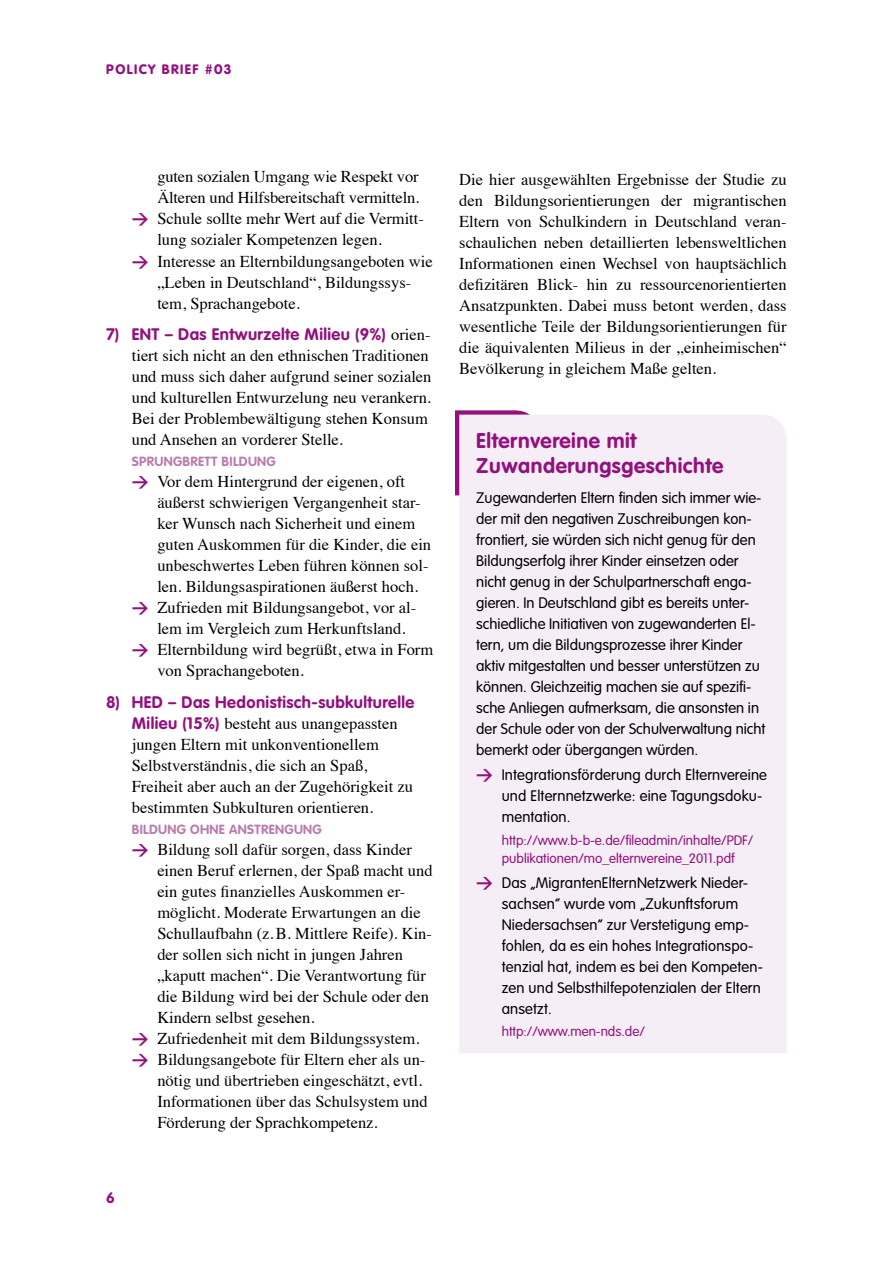
<style>
.page{position:relative;width:893px;height:1263px;background:#fff}
.page>*{position:absolute;margin:0;border:0;box-sizing:border-box;transform-origin:0 0}
.t1{font:700 21px/25.5px "VAG Rounded Std";letter-spacing:.025em;color:#93117e}
.t2{font:16.5px/21px "Times";color:#000}
.t3{font:700 16.5px "VAG Rounded Std";letter-spacing:.025em;color:#93117e}
.t4{font:300 15px/21px "VAG Rounded Std";color:#000}
.t5{font:700 15px "VAG Rounded Std";color:#93117e}
.t6{font:300 13.5px/18px "VAG Rounded Std";color:#93117e}
.t7{font:900 13.5px "VAG Rounded Std";letter-spacing:.1em;color:#93117e}
.t8{font:700 13.2px "VAG Rounded Std";letter-spacing:.025em;color:#ba7caf}
.s1{font-family:"DIN Bold";color:#93117e}
.s2{font-family:"Times";font-weight:400;color:#000}
.s3{font-family:"VAG Rounded Std";font-weight:700;color:#93117e}
.s4{font-family:"DIN Bold";font-weight:400;font-size:16.5px;color:#93117e}
</style>
<div class="page">
<svg style="left:455px;top:410px;width:75px;height:85px"></svg>
<div style="left:459px;top:415px;width:328px;height:638px;background:#f5eef6"></div>
<p class="t7" style="left:106px;top:61px;width:126px">POLICY BRIEF #03</p>
<p class="t2" style="left:157px;top:165px;width:263px">guten sozialen Umgang wie Respekt vor</p>
<p class="t2" style="left:157px;top:186px;width:263px">Älteren und Hilfsbereitschaft vermitteln.</p>
<p class="t2" style="left:132px;top:207px;width:294px"><span class="s1">&gt;</span> Schule sollte mehr Wert auf die Vermitt-</p>
<p class="t2" style="left:157px;top:228px;width:226px">lung sozialer Kompetenzen legen.</p>
<p class="t2" style="left:132px;top:249px;width:302px"><span class="s1">&gt;</span> Interesse an Elternbildungsangeboten wie</p>
<p class="t2" style="left:157px;top:270px;width:255px">„Leben in Deutschland“, Bildungssys-</p>
<p class="t2" style="left:157px;top:291px;width:144px">tem, Sprachangebote.</p>
<p class="t3" style="left:106px;top:324px;width:326px">7) ENT – Das Entwurzelte Milieu (9%) <span class="s2">orien-</span></p>
<p class="t2" style="left:132px;top:344px;width:301px">tiert sich nicht an den ethnischen Traditionen und muss sich daher aufgrund seiner sozialen und kulturellen Entwurzelung neu verankern.<br>Bei der Problembewältigung stehen Konsum und Ansehen an vorderer Stelle.</p>
<p class="t8" style="left:132px;top:454px;width:146px">SPRUNGBRETT BILDUNG</p>
<p class="t2" style="left:132px;top:469px;width:275px"><span class="s1">&gt;</span> Vor dem Hintergrund der eigenen, oft</p>
<p class="t2" style="left:157px;top:491px;width:265px">äußerst schwierigen Vergangenheit star-</p>
<p class="t2" style="left:157px;top:512px;width:259px">ker Wunsch nach Sicherheit und einem</p>
<p class="t2" style="left:157px;top:533px;width:275px">guten Auskommen für die Kinder, die ein</p>
<p class="t2" style="left:157px;top:554px;width:273px">unbeschwertes Leben führen können sol-</p>
<p class="t2" style="left:157px;top:575px;width:262px">len. Bildungsaspirationen äußerst hoch.</p>
<p class="t2" style="left:132px;top:596px;width:286px"><span class="s1">&gt;</span> Zufrieden mit Bildungsangebot, vor al-</p>
<p class="t2" style="left:157px;top:617px;width:250px">lem im Vergleich zum Herkunftsland.</p>
<p class="t2" style="left:132px;top:638px;width:303px"><span class="s1">&gt;</span> Elternbildung wird begrüßt, etwa in Form</p>
<p class="t2" style="left:157px;top:659px;width:148px">von Sprachangeboten.</p>
<p class="t3" style="left:106px;top:692px;width:310px">8) HED – Das Hedonistisch-subkulturelle</p>
<p class="t2" style="left:132px;top:711px;width:283px"><span class="s3">Milieu (15%)</span> besteht aus unangepassten jungen Eltern mit unkonventionellem Selbstverständnis, die sich an Spaß, Freiheit aber auch an der Zugehörigkeit zu bestimmten Subkulturen orientieren.</p>
<p class="t8" style="left:132px;top:821px;width:192px">BILDUNG OHNE ANSTRENGUNG</p>
<p class="t2" style="left:132px;top:837px;width:282px"><span class="s1">&gt;</span> Bildung soll dafür sorgen, dass Kinder</p>
<p class="t2" style="left:157px;top:858px;width:277px">einen Beruf erlernen, der Spaß macht und</p>
<p class="t2" style="left:157px;top:879px;width:250px">ein gutes finanzielles Auskommen er-</p>
<p class="t2" style="left:157px;top:900px;width:265px">möglicht. Moderate Erwartungen an die</p>
<p class="t2" style="left:157px;top:921px;width:276px">Schullaufbahn (z.B. Mittlere Reife). Kin-</p>
<p class="t2" style="left:157px;top:942px;width:247px">der sollen sich nicht in jungen Jahren</p>
<p class="t2" style="left:157px;top:963px;width:270px">„kaputt machen“. Die Verantwortung für</p>
<p class="t2" style="left:157px;top:984px;width:273px">die Bildung wird bei der Schule oder den</p>
<p class="t2" style="left:157px;top:1005px;width:159px">Kindern selbst gesehen.</p>
<p class="t2" style="left:132px;top:1026px;width:289px"><span class="s1">&gt;</span> Zufriedenheit mit dem Bildungssystem.</p>
<p class="t2" style="left:132px;top:1047px;width:295px"><span class="s1">&gt;</span> Bildungsangebote für Eltern eher als un-</p>
<p class="t2" style="left:157px;top:1068px;width:266px">nötig und übertrieben eingeschätzt, evtl.</p>
<p class="t2" style="left:157px;top:1089px;width:272px">Informationen über das Schulsystem und</p>
<p class="t2" style="left:157px;top:1110px;width:222px">Förderung der Sprachkompetenz.</p>
<p class="t5" style="left:106px;top:1189px;width:10px">6</p>
<p class="t2" style="left:459px;top:168px;width:329px;text-align:justify">Die hier ausgewählten Ergebnisse der Studie zu den Bildungsorientierungen der migrantischen Eltern von Schulkindern in Deutschland veran&shy;schaulichen neben detaillierten lebensweltlichen Informationen einen Wechsel von hauptsächlich defizitären Blick- hin zu ressourcenorientierten Ansatzpunkten. Dabei muss betont werden, dass wesentliche Teile der Bildungsorientierungen für die äquivalenten Milieus in der „einheimischen“ Bevölkerung in gleichem Maße gelten.</p>
<p class="t1" style="left:476px;top:428px;width:249px">Elternvereine mit<br>Zuwanderungsgeschichte</p>
<p class="t4" style="left:476px;top:488px;width:291px">Zugewanderten Eltern finden sich immer wie&shy;der mit den negativen Zuschreibungen kon&shy;frontiert, sie würden sich nicht genug für den Bildungserfolg ihrer Kinder einsetzen oder nicht genug in der Schulpartnerschaft enga&shy;gieren. In Deutschland gibt es bereits unter&shy;schiedliche Initiativen von zugewanderten El&shy;tern, um die Bildungsprozesse ihrer Kinder aktiv mitgestalten und besser unterstützen zu können. Gleichzeitig machen sie auf spezifi&shy;sche Anliegen aufmerksam, die ansonsten in der Schule oder von der Schulverwaltung nicht bemerkt oder übergangen würden.</p>
<p class="t4" style="left:502px;top:765px;width:267px;text-indent:-26px"><span class="s4">&gt;</span> Integrationsförderung durch Elternvereine und Elternnetzwerke: eine Tagungsdoku&shy;mentation.</p>
<p class="t6" style="left:502px;top:831px;width:253px">http://www.b-b-e.de/fileadmin/inhalte/PDF/ publikationen/mo_elternvereine_2011.pdf</p>
<p class="t4" style="left:502px;top:873px;width:263px;text-indent:-26px"><span class="s4">&gt;</span> Das „MigrantenElternNetzwerk Nieder&shy;sachsen“ wurde vom „Zukunftsforum Niedersachsen“ zur Verstetigung emp&shy;fohlen, da es ein hohes Integrationspo&shy;tenzial hat, indem es bei den Kompeten&shy;zen und Selbsthilfepotenzialen der Eltern ansetzt.</p>
<p class="t6" style="left:502px;top:1023px;width:145px">http://www.men-nds.de/</p>
</div>
